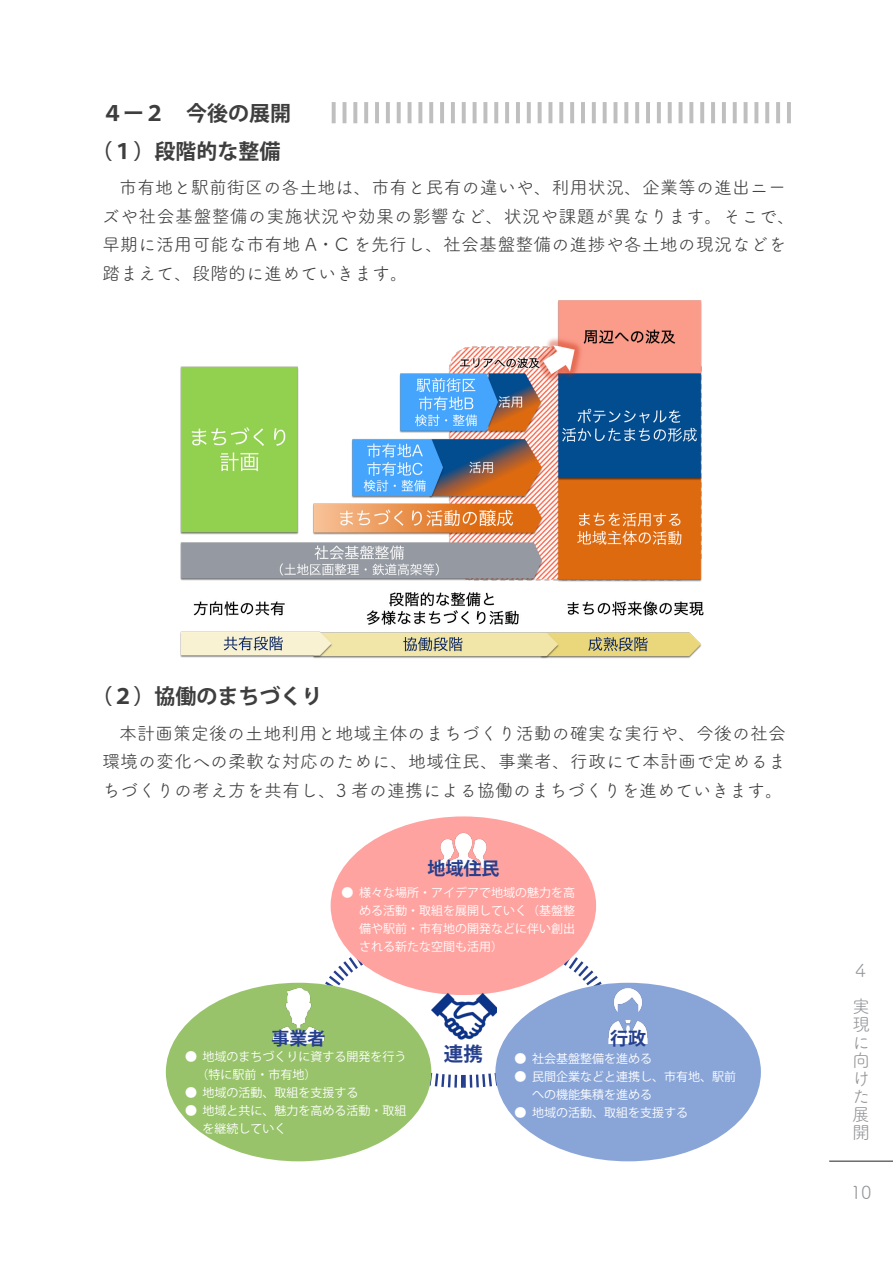
<style>
.page{position:relative;width:893px;height:1263px;background:#fff}
.page>*{position:absolute;margin:0;border:0;box-sizing:border-box;transform-origin:0 0}
.t1{font:700 21px/38.2px "Koz Go Pro";color:#3e3e3f;text-align:center}
.t2{font:700 19.5px "Koz Go Pro";color:#253f8e}
.t3{font:18px/28.3px "Tsuku A Rd Gothic Std R";color:#3e3e3f}
.t4{font:18px/18px "Tsuku A Rd Gothic Std R";color:#939598}
.t5{font:700 18px "Koz Go Pro";color:#253f8e}
.t6{font:12px/18px "Koz Go Pro";color:#fff}
</style>
<div class="page">
<svg style="left:332px;top:102px;width:4px;height:21px"></svg>
<svg style="left:342px;top:102px;width:4px;height:21px"></svg>
<svg style="left:353px;top:102px;width:4px;height:21px"></svg>
<svg style="left:364px;top:102px;width:4px;height:21px"></svg>
<hr style="left:375px;top:102px;width:4px;height:21px;background:#bfbfbf">
<hr style="left:386px;top:102px;width:4px;height:21px;background:#bfbfbf">
<svg style="left:397px;top:102px;width:4px;height:21px"></svg>
<svg style="left:408px;top:102px;width:4px;height:21px"></svg>
<svg style="left:418px;top:102px;width:4px;height:21px"></svg>
<svg style="left:429px;top:102px;width:4px;height:21px"></svg>
<hr style="left:440px;top:102px;width:4px;height:21px;background:#bfbfbf">
<hr style="left:451px;top:102px;width:4px;height:21px;background:#bfbfbf">
<svg style="left:462px;top:102px;width:4px;height:21px"></svg>
<svg style="left:473px;top:102px;width:4px;height:21px"></svg>
<svg style="left:483px;top:102px;width:4px;height:21px"></svg>
<svg style="left:494px;top:102px;width:4px;height:21px"></svg>
<hr style="left:505px;top:102px;width:4px;height:21px;background:#bfbfbf">
<hr style="left:516px;top:102px;width:4px;height:21px;background:#bfbfbf">
<svg style="left:527px;top:102px;width:4px;height:21px"></svg>
<svg style="left:538px;top:102px;width:4px;height:21px"></svg>
<svg style="left:548px;top:102px;width:4px;height:21px"></svg>
<svg style="left:559px;top:102px;width:4px;height:21px"></svg>
<hr style="left:570px;top:102px;width:4px;height:21px;background:#bfbfbf">
<hr style="left:581px;top:102px;width:4px;height:21px;background:#bfbfbf">
<hr style="left:592px;top:102px;width:4px;height:21px;background:#bfbfbf">
<svg style="left:603px;top:102px;width:4px;height:21px"></svg>
<svg style="left:613px;top:102px;width:4px;height:21px"></svg>
<svg style="left:624px;top:102px;width:4px;height:21px"></svg>
<svg style="left:635px;top:102px;width:4px;height:21px"></svg>
<hr style="left:646px;top:102px;width:4px;height:21px;background:#bfbfbf">
<hr style="left:657px;top:102px;width:4px;height:21px;background:#bfbfbf">
<svg style="left:668px;top:102px;width:4px;height:21px"></svg>
<hr style="left:679px;top:102px;width:3px;height:21px;background:#808080">
<svg style="left:689px;top:102px;width:4px;height:21px"></svg>
<svg style="left:700px;top:102px;width:4px;height:21px"></svg>
<hr style="left:711px;top:102px;width:4px;height:21px;background:#bfbfbf">
<hr style="left:722px;top:102px;width:4px;height:21px;background:#bfbfbf">
<svg style="left:733px;top:102px;width:4px;height:21px"></svg>
<svg style="left:744px;top:102px;width:4px;height:21px"></svg>
<svg style="left:754px;top:102px;width:4px;height:21px"></svg>
<svg style="left:765px;top:102px;width:4px;height:21px"></svg>
<hr style="left:776px;top:102px;width:4px;height:21px;background:#bfbfbf">
<hr style="left:787px;top:102px;width:4px;height:21px;background:#bfbfbf">
<svg style="left:316px;top:926px;width:295px;height:164px"></svg>
<div style="left:166px;top:983px;width:265px;height:178px;background:#98c36a;border-radius:50%"></div>
<div style="left:495px;top:983px;width:266px;height:178px;background:#89a5d8;border-radius:50%"></div>
<div style="left:331px;top:816px;width:265px;height:179px;background:#ffa3a0;border-radius:50%"></div>
<img style="left:608px;top:988px;width:40px;height:55px">
<img style="left:272px;top:988px;width:53px;height:55px">
<img style="left:436px;top:832px;width:55px;height:37px">
<img style="left:432px;top:992px;width:65px;height:58px">
<img style="left:180px;top:300px;width:524px;height:359px">
<hr style="left:829px;top:1161px;width:64px;height:1px;background:#231f20">
<p class="t1" style="left:92px;top:95px;width:201px">４ー２　今後の展開（１）段階的な整備</p>
<p class="t3" style="left:102px;top:172px;width:695px;text-indent:17px">市有地と駅前街区の各土地は、市有と民有の違いや、利用状況、企業等の進出ニーズや社会基盤整備の実施状況や効果の影響など、状況や課題が異なります。そこで、早期に活用可能な市有地 A・C を先行し、社会基盤整備の進捗や各土地の現況などを踏まえて、段階的に進めていきます。</p>
<p class="t1" style="left:92px;top:679px;width:232px">（２）協働のまちづくり</p>
<p class="t3" style="left:102px;top:718px;width:686px;text-align:justify;text-indent:17px">本計画策定後の土地利用と地域主体のまちづくり活動の確実な実行や、今後の社会環境の変化への柔軟な対応のために、地域住民、事業者、行政にて本計画で定めるまちづくりの考え方を共有し、3 者の連携による協働のまちづくりを進めていきます。</p>
<p class="t5" style="left:427px;top:857px;width:73px">地域住民</p>
<p class="t6" style="left:359px;top:884px;width:218px;text-align:justify;text-indent:-18px">● 様々な場所・アイデアで地域の魅力を高める活動・取組を展開していく（基盤整備や駅前・市有地の開発などに伴い創出される新たな空間も活用）</p>
<p class="t5" style="left:272px;top:1027px;width:55px">事業者</p>
<p class="t5" style="left:610px;top:1027px;width:37px">行政</p>
<p class="t2" style="left:444px;top:1041px;width:40px">連携</p>
<p class="t6" style="left:197px;top:1048px;width:212px;text-indent:-12px">● 地域のまちづくりに資する開発を行う（特に駅前・市有地）</p>
<p class="t6" style="left:185px;top:1084px;width:175px">● 地域の活動、取組を支援する</p>
<p class="t6" style="left:203px;top:1102px;width:206px;text-indent:-18px">● 地域と共に、魅力を高める活動・取組を継続していく</p>
<p class="t6" style="left:515px;top:1050px;width:139px">● 社会基盤整備を進める</p>
<p class="t6" style="left:532px;top:1068px;width:206px;text-indent:-18px">● 民間企業などと連携し、市有地、駅前への機能集積を進める</p>
<p class="t6" style="left:515px;top:1104px;width:175px">● 地域の活動、取組を支援する</p>
<p class="t4" style="left:852px;top:951px;width:19px;line-height:36.2px">４実</p>
<p class="t4" style="left:852px;top:1014px;width:19px;text-align:justify">現に向けた展開</p>
<p class="t4" style="left:851px;top:1182px;width:22px">10</p>
</div>
